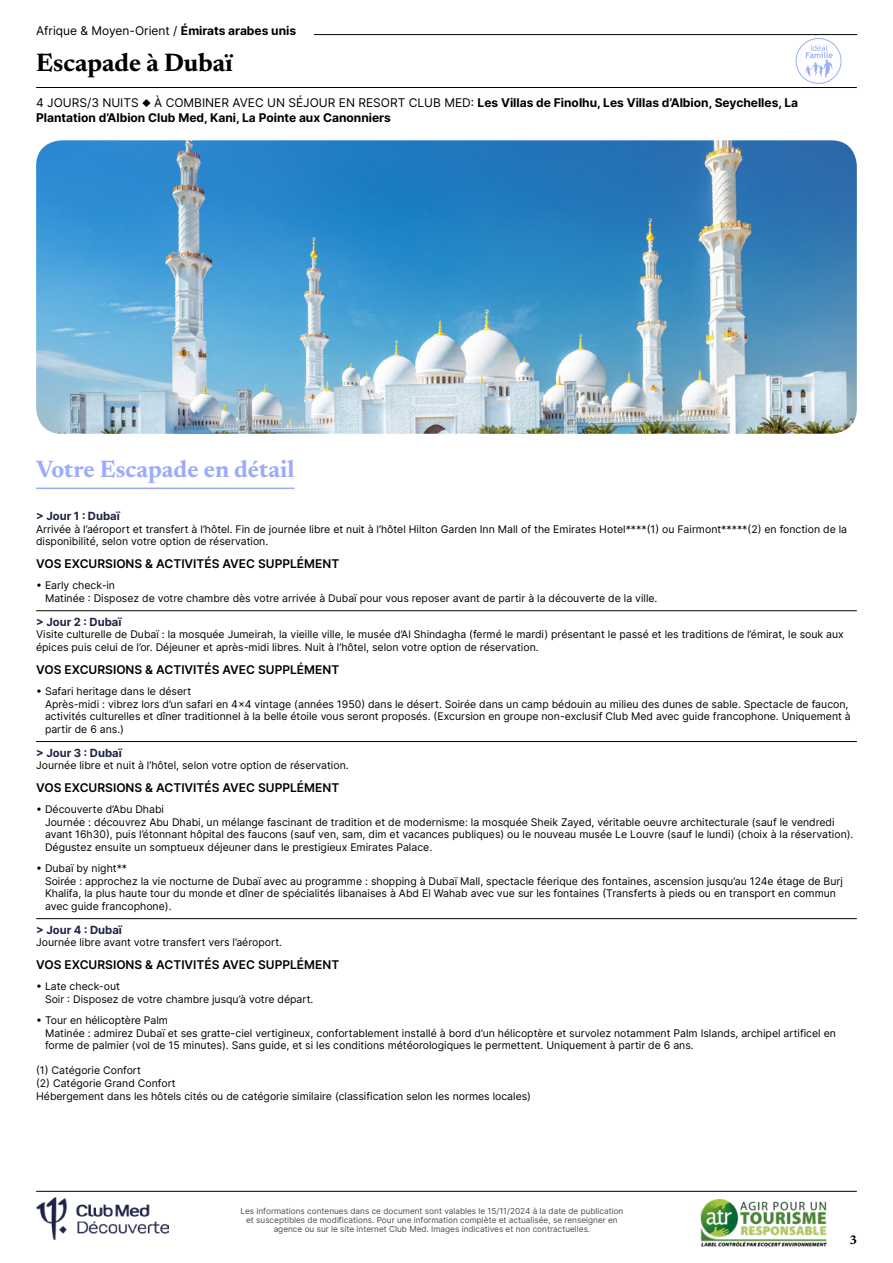
<style>
.page{position:relative;width:893px;height:1263px;background:#fff}
.page>*{position:absolute;margin:0;border:0;box-sizing:border-box;transform-origin:0 0}
.t1{font:700 25.5px "Newsreader 24 pt";color:#000}
.t2{font:700 24px "Newsreader 24 pt";color:#9badfa}
.t3{font:700 12.6px "Newsreader 24 pt";color:#000}
.t4{font:700 12px/15px "Inter";color:#000}
.t5{font:600 12px "Inter";color:#000}
.t6{font:12px "Inter";color:#000}
.t7{font:700 11.25px "Inter";color:#1e2346}
.t8{font:10.5px/12.6px "Inter";color:#000}
.t9{font:8.25px/9px "Inter";color:#4d4d4d;text-align:center}
.s1{font-weight:700}
.s2{font-weight:400}
</style>
<div class="page">
<hr style="left:64px;top:34px;width:793px;height:1px;background:#000">
<hr style="left:36px;top:87px;width:821px;height:1px;background:#000">
<div style="left:36px;top:26px;width:277px;height:17px;background:#fff"></div>
<hr style="left:36px;top:1191px;width:821px;height:1px;background:#000">
<div style="left:796px;top:38px;width:45px;height:46px;border:1px solid #9badfa;border-radius:50%"></div>
<svg style="left:805px;top:45px;width:28px;height:33px"></svg>
<img style="left:36px;top:1197px;width:132px;height:42px">
<img style="left:700px;top:1199px;width:127px;height:48px">
<img style="left:36px;top:140px;width:821px;height:294px">
<hr style="left:36px;top:487px;width:258px;height:2px;background:#9badfa">
<hr style="left:36px;top:610px;width:821px;height:1px;background:#000">
<hr style="left:36px;top:741px;width:821px;height:1px;background:#000">
<hr style="left:36px;top:918px;width:821px;height:1px;background:#000">
<p class="t6" style="left:36px;top:22px;width:262px">Afrique &amp; Moyen-Orient / <span class="s1">Émirats arabes unis</span></p>
<h1 class="t1" style="left:36px;top:44px;width:198px">Escapade à Dubaï</h1>
<p class="t4" style="left:36px;top:94px;width:764px"><span class="s2">4 JOURS/3 NUITS</span> ◆ <span class="s2">À COMBINER AVEC UN SÉJOUR EN RESORT CLUB MED:</span> Les Villas de Finolhu, Les Villas d’Albion, Seychelles, La<br>Plantation d’Albion Club Med, Kani, La Pointe aux Canonniers</p>
<h2 class="t2" style="left:36px;top:452px;width:260px">Votre Escapade en détail</h2>
<p class="t7" style="left:36px;top:508px;width:85px">&gt; Jour 1 : Dubaï</p>
<p class="t8" style="left:36px;top:522px;width:812px">Arrivée à l’aéroport et transfert à l’hôtel. Fin de journée libre et nuit à l’hôtel Hilton Garden Inn Mall of the Emirates Hotel****(1) ou Fairmont*****(2) en fonction de la disponibilité, selon votre option de réservation.</p>
<p class="t5" style="left:36px;top:555px;width:305px">VOS EXCURSIONS &amp; ACTIVITÉS AVEC SUPPLÉMENT</p>
<p class="t8" style="left:45px;top:579px;width:614px;text-indent:-9px">• Early check-in<br>Matinée : Disposez de votre chambre dès votre arrivée à Dubaï pour vous reposer avant de partir à la découverte de la ville.</p>
<p class="t7" style="left:36px;top:613px;width:87px">&gt; Jour 2 : Dubaï</p>
<p class="t8" style="left:36px;top:628px;width:809px">Visite culturelle de Dubaï : la mosquée Jumeirah, la vieille ville, le musée d’Al Shindagha (fermé le mardi) présentant le passé et les traditions de l’émirat, le souk aux épices puis celui de l’or. Déjeuner et après-midi libres. Nuit à l’hôtel, selon votre option de réservation.</p>
<p class="t5" style="left:36px;top:661px;width:305px">VOS EXCURSIONS &amp; ACTIVITÉS AVEC SUPPLÉMENT</p>
<p class="t8" style="left:45px;top:685px;width:807px;text-indent:-9px">• Safari heritage dans le désert<br>Après-midi : vibrez lors d’un safari en 4x4 vintage (années 1950) dans le désert. Soirée dans un camp bédouin au milieu des dunes de sable. Spectacle de faucon, activités culturelles et dîner traditionnel à la belle étoile vous seront proposés. (Excursion en groupe non-exclusif Club Med avec guide francophone. Uniquement à partir de 6 ans.)</p>
<p class="t7" style="left:36px;top:744px;width:87px">&gt; Jour 3 : Dubaï</p>
<p class="t8" style="left:36px;top:759px;width:314px">Journée libre et nuit à l’hôtel, selon votre option de réservation.</p>
<p class="t5" style="left:36px;top:779px;width:305px">VOS EXCURSIONS &amp; ACTIVITÉS AVEC SUPPLÉMENT</p>
<p class="t8" style="left:45px;top:803px;width:810px;text-indent:-9px">• Découverte d’Abu Dhabi<br>Journée : découvrez Abu Dhabi, un mélange fascinant de tradition et de modernisme: la mosquée Sheik Zayed, véritable oeuvre architecturale (sauf le vendredi avant 16h30), puis l’étonnant hôpital des faucons (sauf ven, sam, dim et vacances publiques) ou le nouveau musée Le Louvre (sauf le lundi) (choix à la réservation).<br>Dégustez ensuite un somptueux déjeuner dans le prestigieux Emirates Palace.</p>
<p class="t8" style="left:45px;top:862px;width:799px;text-indent:-9px">• Dubaï by night**<br>Soirée : approchez la vie nocturne de Dubaï avec au programme : shopping à Dubaï Mall, spectacle féerique des fontaines, ascension jusqu’au 124e étage de Burj Khalifa, la plus haute tour du monde et dîner de spécialités libanaises à Abd El Wahab avec vue sur les fontaines (Transferts à pieds ou en transport en commun avec guide francophone).</p>
<p class="t7" style="left:36px;top:921px;width:87px">&gt; Jour 4 : Dubaï</p>
<p class="t8" style="left:36px;top:936px;width:247px">Journée libre avant votre transfert vers l’aéroport.</p>
<p class="t5" style="left:36px;top:956px;width:305px">VOS EXCURSIONS &amp; ACTIVITÉS AVEC SUPPLÉMENT</p>
<p class="t8" style="left:45px;top:980px;width:270px;text-indent:-9px">• Late check-out<br>Soir : Disposez de votre chambre jusqu’à votre départ.</p>
<p class="t8" style="left:45px;top:1014px;width:792px;text-indent:-9px">• Tour en hélicoptère Palm<br>Matinée : admirez Dubaï et ses gratte-ciel vertigineux, confortablement installé à bord d’un hélicoptère et survolez notamment Palm Islands, archipel artificel en forme de palmier (vol de 15 minutes). Sans guide, et si les conditions météorologiques le permettent. Uniquement à partir de 6 ans.</p>
<p class="t8" style="left:36px;top:1064px;width:496px">(1) Catégorie Confort<br>(2) Catégorie Grand Confort<br>Hébergement dans les hôtels cités ou de catégorie similaire (classification selon les normes locales)</p>
<p class="t9" style="left:240px;top:1206px;width:384px">Les informations contenues dans ce document sont valables le 15/11/2024 à la date de publication et susceptibles de modifications. Pour une information complète et actualisée, se renseigner en agence ou sur le site internet Club Med. Images indicatives et non contractuelles.</p>
<p class="t3" style="left:849px;top:1230px;width:9px">3</p>
</div>
